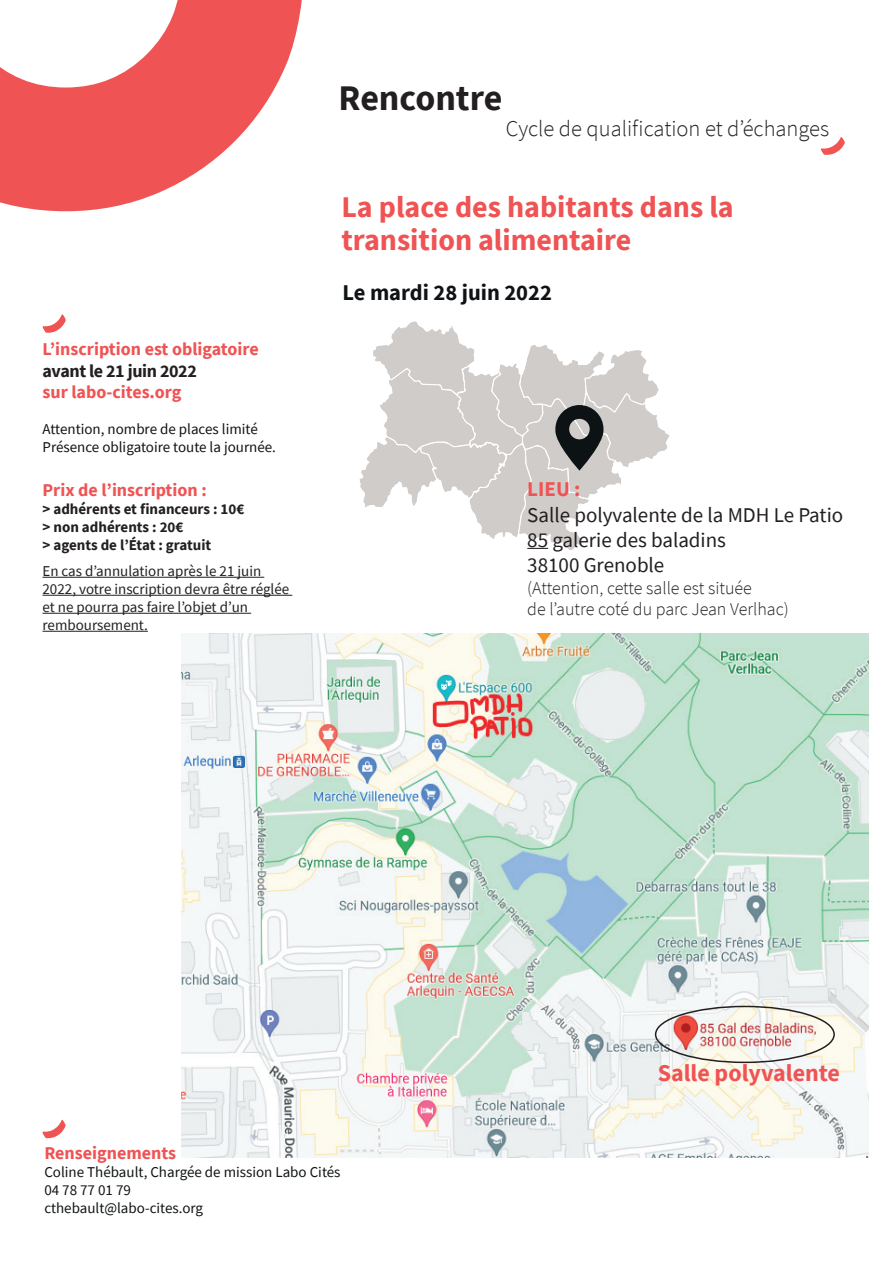
<style>
.page{position:relative;width:893px;height:1263px;background:#fff}
.page>*{position:absolute;margin:0;border:0;box-sizing:border-box;transform-origin:0 0}
.t1{font:700 36px "Source Sans Pro";color:#231f20}
.t2{font:700 30px/33px "Source Sans Pro";color:#f05353}
.t3{font:700 24px "Source Sans Pro";color:#f05353}
.t4{font:300 22.5px "Source Sans Pro";color:#231f20}
.t5{font:700 22.5px "Source Sans Pro";color:#101315}
.t6{font:21px/25.2px "Source Sans Pro";color:#231f20}
.t7{font:700 21px "Source Sans Pro";color:#f05353}
.t8{font:700 18px "Source Sans Pro";color:#f05353}
.t9{font:300 18px/21.6px "Source Sans Pro";color:#231f20}
.t10{font:700 18px "Source Sans Pro";letter-spacing:-.02em;color:#231f20}
.t11{font:15px/18px "Source Sans Pro";color:#101315}
.t12{font:15px/18px "Source Sans Pro";color:#231f20}
.t13{font:700 15px/18px "Source Sans Pro";color:#231f20}
</style>
<div class="page">
<img style="left:359px;top:321px;width:311px;height:229px">
<svg style="left:0;top:0;width:302px;height:211px;fill:#f05353"></svg>
<svg style="left:821px;top:137px;width:24px;height:18px"></svg>
<hr style="left:43px;top:577px;width:221px;height:1px;background:#231f20">
<hr style="left:43px;top:595px;width:249px;height:1px;background:#231f20">
<hr style="left:43px;top:613px;width:208px;height:1px;background:#231f20">
<hr style="left:43px;top:631px;width:105px;height:1px;background:#231f20">
<svg style="left:43px;top:314px;width:23px;height:19px"></svg>
<svg style="left:42px;top:1120px;width:24px;height:18px"></svg>
<svg style="left:527px;top:548px;width:21px;height:1px"></svg>
<svg style="left:555px;top:405px;width:48px;height:66px;background:#616363"></svg>
<img style="left:181px;top:634px;width:687px;height:523px">
<div style="left:655px;top:1006px;width:180px;height:57px;border:2px solid #231f20;border-radius:50%"></div>
<h1 class="t1" style="left:339px;top:74px;width:165px">Rencontre</h1>
<h3 class="t4" style="left:506px;top:115px;width:325px">Cycle de qualification et d’échanges</h3>
<p class="t8" style="left:43px;top:337px;width:218px">L’inscription est obligatoire</p>
<p class="t10" style="left:43px;top:359px;width:156px">avant le 21 juin 2022</p>
<p class="t8" style="left:43px;top:380px;width:140px">sur labo-cites.org</p>
<p class="t11" style="left:43px;top:420px;width:235px">Attention, nombre de places limité<br>Présence obligatoire toute la journée.</p>
<p class="t8" style="left:43px;top:477px;width:166px">Prix de l’inscription :</p>
<p class="t13" style="left:43px;top:499px;width:203px">&gt; adhérents et financeurs : 10€ &gt; non adhérents : 20€<br>&gt; agents de l’État : gratuit</p>
<p class="t12" style="left:43px;top:562px;width:248px">En cas d’annulation après le 21 juin<br>2022, votre inscription devra être réglée et ne pourra pas faire l’objet d’un remboursement.</p>
<h2 class="t2" style="left:341px;top:190px;width:394px">La place des habitants dans la transition alimentaire</h2>
<h3 class="t5" style="left:342px;top:278px;width:211px">Le mardi 28 juin 2022</h3>
<h3 class="t7" style="left:527px;top:475px;width:55px">LIEU :</h3>
<h3 class="t6" style="left:527px;top:502px;width:317px">Salle polyvalente de la MDH Le Patio<br>85 galerie des baladins<br>38100 Grenoble</h3>
<p class="t9" style="left:527px;top:577px;width:263px">(Attention, cette salle est située<br>de l’autre coté du parc Jean Verlhac)</p>
<h3 class="t3" style="left:658px;top:1057px;width:184px">Salle polyvalente</h3>
<p class="t8" style="left:44px;top:1140px;width:133px">Renseignements</p>
<p class="t11" style="left:44px;top:1162px;width:298px">Coline Thébault, Chargée de mission Labo Cités<br>04 78 77 01 79<br>cthebault@labo-cites.org</p>
</div>
